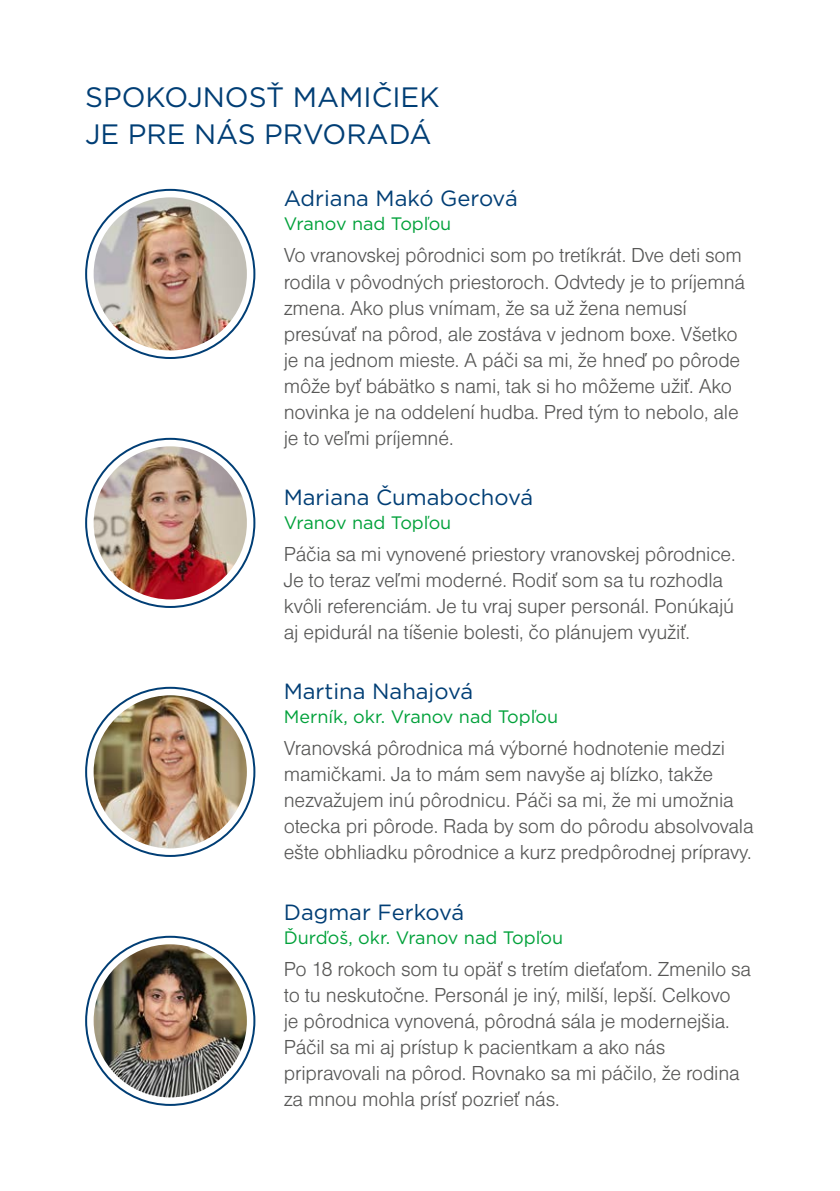
<style>
.page{position:relative;width:840px;height:1191px;background:#fff}
.page>*{position:absolute;margin:0;border:0;box-sizing:border-box;transform-origin:0 0}
.t1{font:28px/36px "Gotham";color:#003e75}
.t2{font:22px "Gotham";color:#003e75}
.t3{font:21px/26px "Nimbus Sans DOT Ligh";letter-spacing:-.01em;color:#575756}
.t4{font:18px "Gotham";color:#00a13a}
</style>
<div class="page">
<img style="left:94px;top:197px;width:153px;height:153px;border-radius:77px">
<img style="left:94px;top:446px;width:153px;height:153px;border-radius:77px">
<img style="left:94px;top:695px;width:153px;height:153px;border-radius:77px">
<img style="left:94px;top:944px;width:153px;height:153px;border-radius:77px">
<h1 class="t1" style="left:85px;top:79px;width:355px">SPOKOJNOSŤ MAMIČIEK<br>JE PRE NÁS PRVORADÁ</h1>
<p class="t2" style="left:283px;top:185px;width:235px">Adriana Makó Gerová</p>
<p class="t4" style="left:283px;top:213px;width:169px">Vranov nad Topľou</p>
<p class="t3" style="left:283px;top:243px;width:462px">Vo vranovskej pôrodnici som po tretíkrát. Dve deti som rodila v pôvodných priestoroch. Odvtedy je to príjemná zmena. Ako plus vnímam, že sa už žena nemusí presúvať na pôrod, ale zostáva v jednom boxe. Všetko je na jednom mieste. A páči sa mi, že hneď po pôrode môže byť bábätko s nami, tak si ho môžeme užiť. Ako novinka je na oddelení hudba. Pred tým to nebolo, ale je to veľmi príjemné.</p>
<p class="t2" style="left:283px;top:483px;width:251px">Mariana Čumabochová</p>
<p class="t4" style="left:283px;top:511px;width:169px">Vranov nad Topľou</p>
<p class="t3" style="left:283px;top:541px;width:453px">Páčia sa mi vynovené priestory vranovskej pôrodnice.<br>Je to teraz veľmi moderné. Rodiť som sa tu rozhodla kvôli referenciám. Je tu vraj super personál. Ponúkajú aj epidurál na tíšenie bolesti, čo plánujem využiť.</p>
<p class="t2" style="left:283px;top:677px;width:191px">Martina Nahajová</p>
<p class="t4" style="left:283px;top:705px;width:276px">Merník, okr. Vranov nad Topľou</p>
<p class="t3" style="left:283px;top:735px;width:471px">Vranovská pôrodnica má výborné hodnotenie medzi mamičkami. Ja to mám sem navyše aj blízko, takže nezvažujem inú pôrodnicu. Páči sa mi, že mi umožnia otecka pri pôrode. Rada by som do pôrodu absolvovala ešte obhliadku pôrodnice a kurz predpôrodnej prípravy.</p>
<p class="t2" style="left:283px;top:898px;width:182px">Dagmar Ferková</p>
<p class="t4" style="left:283px;top:926px;width:281px">Ďurďoš, okr. Vranov nad Topľou</p>
<p class="t3" style="left:283px;top:956px;width:468px">Po 18 rokoch som tu opäť s tretím dieťaťom. Zmenilo sa to tu neskutočne. Personál je iný, milší, lepší. Celkovo<br>je pôrodnica vynovená, pôrodná sála je modernejšia.<br>Páčil sa mi aj prístup k pacientkam a ako nás pripravovali na pôrod. Rovnako sa mi páčilo, že rodina za mnou mohla prísť pozrieť nás.</p>
</div>
